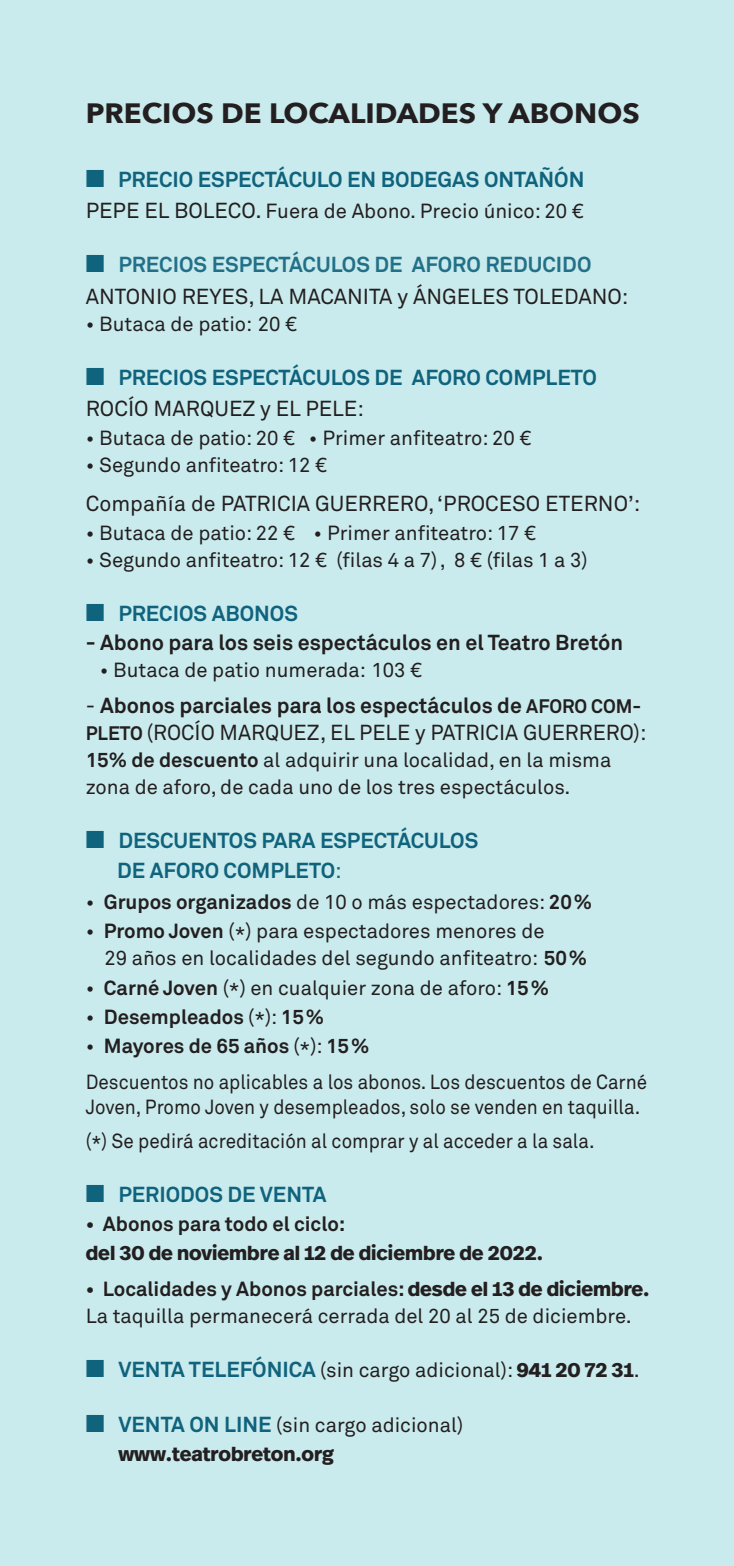
<style>
.page{position:relative;width:734px;height:1566px;background:#fff}
.page>*{position:absolute;margin:0;border:0;box-sizing:border-box;transform-origin:0 0}
.t1{font:700 27.9px "Avenir Next";color:#231f20;scale:1.05 1}
.t2{font:21.38px/31.5px "Akkurat Pro";color:#231f20}
.t3{font:700 21.38px/31.5px "Akkurat Pro";color:#10637d}
.t4{font:700 21.38px "Akkurat Pro";color:#231f20}
.t5{font:20.25px/27px "Akkurat Pro";color:#231f20}
.t6{font:20.25px/33.8px "Akkurat Pro";color:#231f20;scale:.93 1}
.t7{font:700 20.25px "Real Head Pro";color:#231f20}
.t8{font:700 20.25px "Akkurat Pro";color:#231f20}
.s1{font-size:21.38px}
.s2{color:#10637d}
.s3{font-weight:700;color:rgb(16 99 125/.9)}
.s4{font-weight:400;color:#231f20}
.s5{font-weight:700}
.s6{font-weight:700;font-size:19.35px}
.s7{font-weight:400}
.s8{font-family:"Real Head Pro";font-weight:700}
.s9{font-weight:700;font-size:21.38px;color:#10637d}
</style>
<div class="page">
<div style="left:0;top:0;width:733px;height:1565px;background:#caebed"></div>
<h1 class="t1" style="left:86px;top:97px;width:529px">PRECIOS DE LOCALIDADES Y ABONOS</h1>
<p class="t3" style="left:86px;top:163px;width:500px">■ PRECIO ESPECTÁCULO EN BODEGAS ONTAÑÓN</p>
<p class="t5" style="left:86px;top:197px;width:499px"><span class="s1">PEPE EL BOLECO.</span> Fuera de Abono. Precio único: 20 €</p>
<p class="t2" style="left:86px;top:249px;width:544px"><span class="s2">■</span> <span class="s3">PRECIOS ESPECTÁCULOS DE AFORO REDUCIDO<br></span>ANTONIO REYES, LA MACANITA y ÁNGELES TOLEDANO:</p>
<p class="t5" style="left:86px;top:310px;width:213px">• Butaca de patio: 20 €</p>
<p class="t3" style="left:86px;top:361px;width:512px">■ PRECIOS ESPECTÁCULOS DE AFORO COMPLETO<br><span class="s4">ROCÍO MARQUEZ y EL PELE:</span></p>
<p class="t5" style="left:86px;top:425px;width:447px">• Butaca de patio: 20 € • Primer anfiteatro: 20 €</p>
<p class="t5" style="left:86px;top:452px;width:243px">• Segundo anfiteatro: 12 €</p>
<p class="t2" style="left:86px;top:487px;width:556px">Compañía de PATRICIA GUERRERO, ‘PROCESO ETERNO’:</p>
<p class="t5" style="left:86px;top:519px;width:451px">• Butaca de patio: 22 € • Primer anfiteatro: 17 €</p>
<p class="t5" style="left:86px;top:546px;width:503px">• Segundo anfiteatro: 12 € (filas 4 a 7) , 8 € (filas 1 a 3)</p>
<p class="t3" style="left:86px;top:597px;width:214px">■ PRECIOS ABONOS</p>
<p class="t4" style="left:86px;top:629px;width:538px">- Abono para los seis espectáculos en el Teatro Bretón</p>
<p class="t5" style="left:100px;top:656px;width:323px">• Butaca de patio numerada: 103 €</p>
<p class="t2" style="left:86px;top:692px;width:562px;line-height:27px">- <span class="s5">Abonos parciales para los espectáculos de</span> <span class="s6">AFORO COM-<br>PLETO</span> (ROCÍO MARQUEZ, EL PELE y PATRICIA GUERRERO):</p>
<p class="t5" style="left:86px;top:746px;width:527px"><span class="s5">15% de descuento</span> al adquirir una localidad, en la misma zona de aforo, de cada uno de los tres espectáculos.</p>
<p class="t3" style="left:117px;top:826px;width:362px;line-height:29.2px;text-indent:-31px">■ DESCUENTOS PARA ESPECTÁCULOS<br>DE AFORO COMPLETO<span class="s7">:</span></p>
<p class="t5" style="left:86px;top:888px;width:508px">• <span class="s5">Grupos organizados</span> de 10 o más espectadores: <span class="s5">20%</span></p>
<p class="t5" style="left:104px;top:917px;width:484px;text-indent:-19px">• <span class="s5">Promo Joven</span> (*) para espectadores menores de<br>29 años en localidades del segundo anfiteatro: <span class="s5">50%</span></p>
<p class="t5" style="left:86px;top:974px;width:465px">• <span class="s5">Carné Joven</span> (*) en cualquier zona de aforo: <span class="s5">15%</span></p>
<p class="t8" style="left:86px;top:1004px;width:240px"><span class="s7">•</span> Desempleados <span class="s7">(*):</span> 15%</p>
<p class="t5" style="left:86px;top:1028px;width:563px;line-height:36px">• <span class="s5">Mayores de 65 años</span> (*): <span class="s5">15%<br></span>Descuentos no aplicables a los abonos. Los descuentos de Carné</p>
<p class="t6" style="left:86px;top:1090px;width:597px">Joven, Promo Joven y desempleados, solo se venden en taquilla. (*) Se pedirá acreditación al comprar y al acceder a la sala.</p>
<p class="t3" style="left:86px;top:1178px;width:242px">■ PERIODOS DE VENTA</p>
<p class="t8" style="left:86px;top:1211px;width:261px">• Abonos para todo el ciclo:</p>
<p class="t7" style="left:86px;top:1244px;width:458px">del 30 de noviembre al 12 de diciembre de 2022.</p>
<p class="t5" style="left:86px;top:1275px;width:565px"><span class="s5">• Localidades y Abonos parciales:</span> <span class="s8">desde el 13 de diciembre.<br></span>La taquilla permanecerá cerrada del 20 al 25 de diciembre.</p>
<p class="t5" style="left:86px;top:1356px;width:555px"><span class="s2">■</span> <span class="s9">VENTA TELEFÓNICA</span> (sin cargo adicional): <span class="s8">941 20 72 31</span>.</p>
<p class="t5" style="left:86px;top:1410px;width:379px"><span class="s2">■</span> <span class="s9">VENTA ON LINE</span> (sin cargo adicional)</p>
<p class="t7" style="left:118px;top:1444px;width:217px">www.teatrobreton.org</p>
</div>
